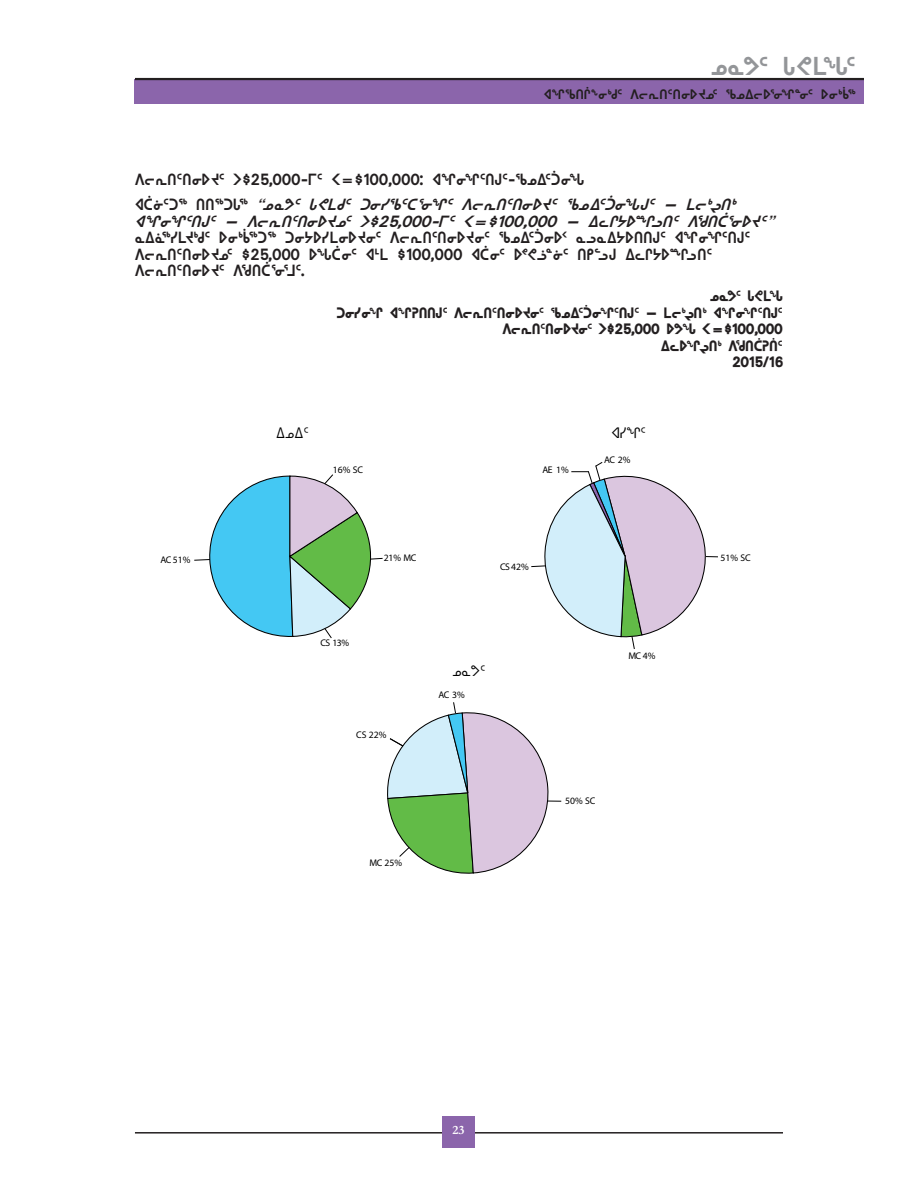
<style>
.page{position:relative;width:918px;height:1188px;background:#fff}
.page>*{position:absolute;margin:0;border:0;box-sizing:border-box;transform-origin:0 0}
.t1{font:24px "Naamajut Bd";letter-spacing:-.08em;color:#939598}
.t2{font:15px/16.5px "Naamajut Bd";color:#231f20;scale:.95 1}
.t3{font:15px/16.5px "Naamajut Bd It";color:#231f20}
.t4{font:13.95px "Naamajut";color:#000}
.t5{font:900 13.5px/16.5px "Naamajut";color:#231f20;text-align:right;scale:.95 1}
.t6{font:12.75px "Naamajut Bd";color:#231f20}
.t7{font:700 12.75px "Garamond";color:#fff}
.t8{font:9.75px "Myriad Pro";color:#000}
.s1{font-family:"Naamajut Bd"}
</style>
<div class="page">
<div style="left:135px;top:79px;width:729px;height:25px;background:#8b65ab"></div>
<hr style="left:135px;top:78px;width:729px;height:2px;background:#231f20">
<hr style="left:135px;top:1132px;width:648px;height:2px;background:#231f20">
<div style="left:442px;top:1116px;width:33px;height:31px;background:#8b65ab"></div>
<svg style="left:194px;top:474px;width:189px;height:164px"></svg>
<svg style="left:387px;top:702px;width:174px;height:172px"></svg>
<svg style="left:531px;top:462px;width:187px;height:187px"></svg>
<h1 class="t1" style="left:711px;top:52px;width:146px">KNK5 Z?MZ5</h1>
<p class="t6" style="left:544px;top:87px;width:314px">XQCTŒ1I4F5 WOET5TISJK5 CKWOS3IQ8I5 SI4√6</p>
<p class="t2" style="left:135px;top:172px;width:475px">WOET5TISJ5 S¢@%,)))-U5 X‚¢!)),))): XQIQ5TA5-CKW5©IZ</p>
<p class="t3" style="left:135px;top:197px;width:640px"><span class="s1">X∫•5G6 TT6GZ6</span> “KNK5 Z?MF5 GIYC5B3IQ5 WOET5TISJ5 CKW5©IZA5 — MO4LT4<br>XQIQ5TA5 — WOET5TISJK5 S¢@%,)))-U5 X‚¢!)),))) — WMQ/S`QLT5 WDT∫3ISJ5”</p>
<p class="t2" style="left:135px;top:230px;width:649px">NWˆ6YMJ4F5 SI4√6G6 GI/SYMISJI5 WOET5TISJI5 CKW5©IS2 NLNW/STTA5 XQIQ5TA5<br>WOET5TISJK5 ¢@%,))) SZ∫I5 X7M ¢!)),))) X∫I5 S=?¬8•5 TR9LA WMQ/S`QLT5<br>WOET5TISJ5 WDT∫3I3J5.</p>
<p class="t5" style="left:337px;top:289px;width:471px">KNK5 Z?MZ<br>GIYIQ XQDTTA5 WOET5TISJI5 CKW5©IQ5TA5 — MO4LT4 XQIQ5TA5<br>WOET5TISJI5 S¢@%,))) SKZ X‚¢!)),)))<br>WMSQLT4 WDT∫D†5<br>@)!%\!^</p>
<p class="t8" style="left:160px;top:556px;width:32px">AC 51%</p>
<p class="t4" style="left:276px;top:425px;width:34px">WKW5</p>
<p class="t8" style="left:333px;top:466px;width:32px">16% SC</p>
<p class="t8" style="left:543px;top:467px;width:28px">AE 1%</p>
<p class="t4" style="left:611px;top:425px;width:36px">XYQ5</p>
<p class="t8" style="left:604px;top:456px;width:28px">AC 2%</p>
<p class="t8" style="left:384px;top:554px;width:34px">21% MC</p>
<p class="t8" style="left:500px;top:563px;width:30px">CS 42%</p>
<p class="t8" style="left:321px;top:639px;width:30px">CS 13%</p>
<p class="t8" style="left:356px;top:731px;width:32px">CS 22%</p>
<p class="t4" style="left:452px;top:663px;width:35px">KNK5</p>
<p class="t8" style="left:438px;top:692px;width:28px">AC 3%</p>
<p class="t8" style="left:370px;top:859px;width:34px">MC 25%</p>
<p class="t8" style="left:628px;top:653px;width:29px">MC 4%</p>
<p class="t8" style="left:565px;top:797px;width:32px">50% SC</p>
<p class="t8" style="left:720px;top:554px;width:32px">51% SC</p>
<p class="t7" style="left:453px;top:1122px;width:13px">23</p>
</div>
